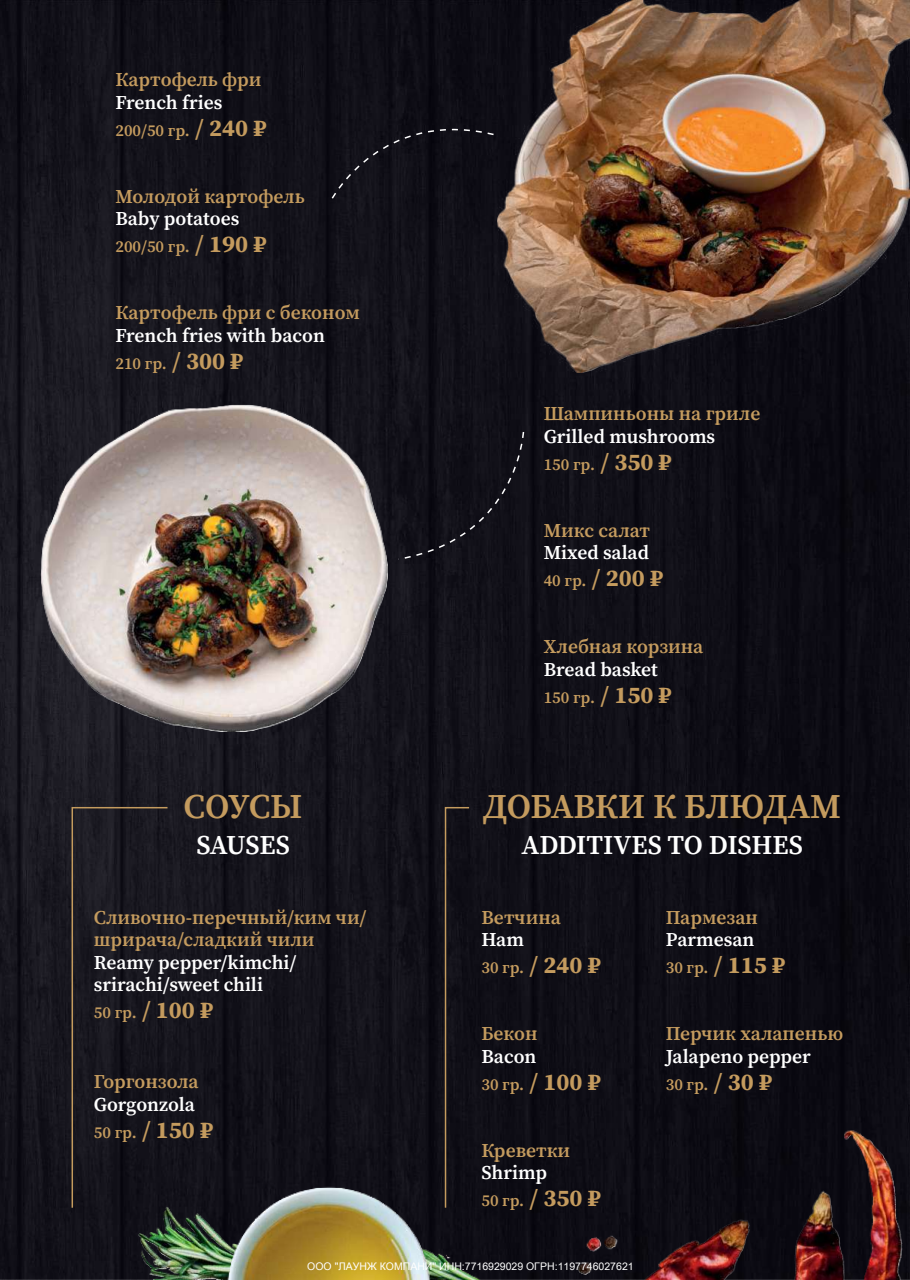
<style>
.page{position:relative;width:910px;height:1280px;background:#fff}
.page>*{position:absolute;margin:0;border:0;box-sizing:border-box;transform-origin:0 0}
.t1{font:34.5px "Source Serif Variable";letter-spacing:-.01em;color:#c49b5e}
.t2{font:27px "Source Serif Variable";letter-spacing:-.005em;color:#fff}
.t3{font:19.5px/22.5px "Source Serif Variable";color:#c49b5e}
.t4{font:19.5px/22.5px "Source Serif Variable";color:#fff}
.t5{font:16.5px "Source Serif Variable";color:#c49b5e}
.s1{font-size:24px}
</style>
<div class="page">
<img style="left:0;top:0;width:910px;height:1280px">
<svg style="left:71px;top:806px;width:98px;height:403px;background:#1a191f"></svg>
<svg style="left:444px;top:806px;width:27px;height:377px;background:#1a171b"></svg>
<img style="left:122px;top:1183px;width:364px;height:97px">
<img style="left:219px;top:1177px;width:216px;height:103px">
<img style="left:567px;top:1227px;width:56px;height:49px">
<img style="left:40px;top:404px;width:347px;height:327px">
<img style="left:498px;top:0;width:412px;height:372px">
<div style="left:397px;top:430px;width:128px;height:131px;background:#111018"></div>
<div style="left:331px;top:105px;width:170px;height:95px;background:#100f17"></div>
<img style="left:627px;top:1209px;width:150px;height:71px">
<img style="left:817px;top:1112px;width:90px;height:168px">
<img style="left:782px;top:1186px;width:77px;height:94px">
<p class="t3" style="left:115px;top:69px;width:147px">Картофель фри</p>
<p class="t4" style="left:115px;top:91px;width:109px">French fries</p>
<p class="t5" style="left:115px;top:119px;width:152px">200/50 гр. <span class="s1">/ 240 ₽</span></p>
<p class="t3" style="left:115px;top:185px;width:191px">Молодой картофель</p>
<p class="t4" style="left:115px;top:208px;width:126px">Baby potatoes</p>
<p class="t5" style="left:115px;top:236px;width:152px">200/50 гр. <span class="s1">/ 190 ₽</span></p>
<p class="t3" style="left:115px;top:302px;width:246px">Картофель фри с беконом</p>
<p class="t4" style="left:115px;top:324px;width:211px">French fries with bacon</p>
<p class="t5" style="left:115px;top:352px;width:129px">210 гр. <span class="s1">/ 300 ₽</span></p>
<h1 class="t1" style="left:184px;top:784px;width:121px">СОУСЫ</h1>
<h2 class="t2" style="left:196px;top:829px;width:95px">SAUSES</h2>
<p class="t3" style="left:94px;top:906px;width:274px">Сливочно-перечный/ким чи/ шрирача/сладкий чили</p>
<p class="t4" style="left:94px;top:951px;width:204px">Reamy pepper/kimchi/ srirachi/sweet chili</p>
<p class="t5" style="left:94px;top:1002px;width:121px">50 гр. <span class="s1">/ 100 ₽</span></p>
<p class="t3" style="left:94px;top:1070px;width:106px">Горгонзола</p>
<p class="t4" style="left:94px;top:1093px;width:102px">Gorgonzola</p>
<p class="t5" style="left:94px;top:1121px;width:121px">50 гр. <span class="s1">/ 150 ₽</span></p>
<p class="t3" style="left:544px;top:402px;width:218px">Шампиньоны на гриле</p>
<p class="t4" style="left:544px;top:425px;width:173px">Grilled mushrooms</p>
<p class="t5" style="left:544px;top:453px;width:129px">150 гр. <span class="s1">/ 350 ₽</span></p>
<p class="t3" style="left:544px;top:519px;width:108px">Микс салат</p>
<p class="t4" style="left:544px;top:541px;width:107px">Mixed salad</p>
<p class="t5" style="left:544px;top:570px;width:121px">40 гр. <span class="s1">/ 200 ₽</span></p>
<p class="t3" style="left:544px;top:635px;width:161px">Хлебная корзина</p>
<p class="t4" style="left:544px;top:658px;width:116px">Bread basket</p>
<p class="t5" style="left:544px;top:686px;width:129px">150 гр. <span class="s1">/ 150 ₽</span></p>
<h1 class="t1" style="left:483px;top:784px;width:359px">ДОБАВКИ К БЛЮДАМ</h1>
<h2 class="t2" style="left:522px;top:827px;width:283px">ADDITIVES TO DISHES</h2>
<p class="t3" style="left:481px;top:906px;width:81px">Ветчина</p>
<p class="t4" style="left:481px;top:928px;width:44px">Ham</p>
<p class="t5" style="left:481px;top:957px;width:121px">30 гр. <span class="s1">/ 240 ₽</span></p>
<p class="t3" style="left:481px;top:1022px;width:58px">Бекон</p>
<p class="t4" style="left:481px;top:1045px;width:57px">Bacon</p>
<p class="t5" style="left:481px;top:1073px;width:121px">30 гр. <span class="s1">/ 100 ₽</span></p>
<p class="t3" style="left:481px;top:1139px;width:90px">Креветки</p>
<p class="t4" style="left:481px;top:1161px;width:67px">Shrimp</p>
<p class="t5" style="left:481px;top:1190px;width:121px">50 гр. <span class="s1">/ 350 ₽</span></p>
<p class="t3" style="left:666px;top:906px;width:94px">Пармезан</p>
<p class="t4" style="left:666px;top:928px;width:90px">Parmesan</p>
<p class="t5" style="left:666px;top:957px;width:121px">30 гр. <span class="s1">/ 115 ₽</span></p>
<p class="t3" style="left:666px;top:1022px;width:179px">Перчик халапенью</p>
<p class="t4" style="left:666px;top:1045px;width:147px">Jalapeno pepper</p>
<p class="t5" style="left:666px;top:1073px;width:108px">30 гр. <span class="s1">/ 30 ₽</span></p>
</div>
